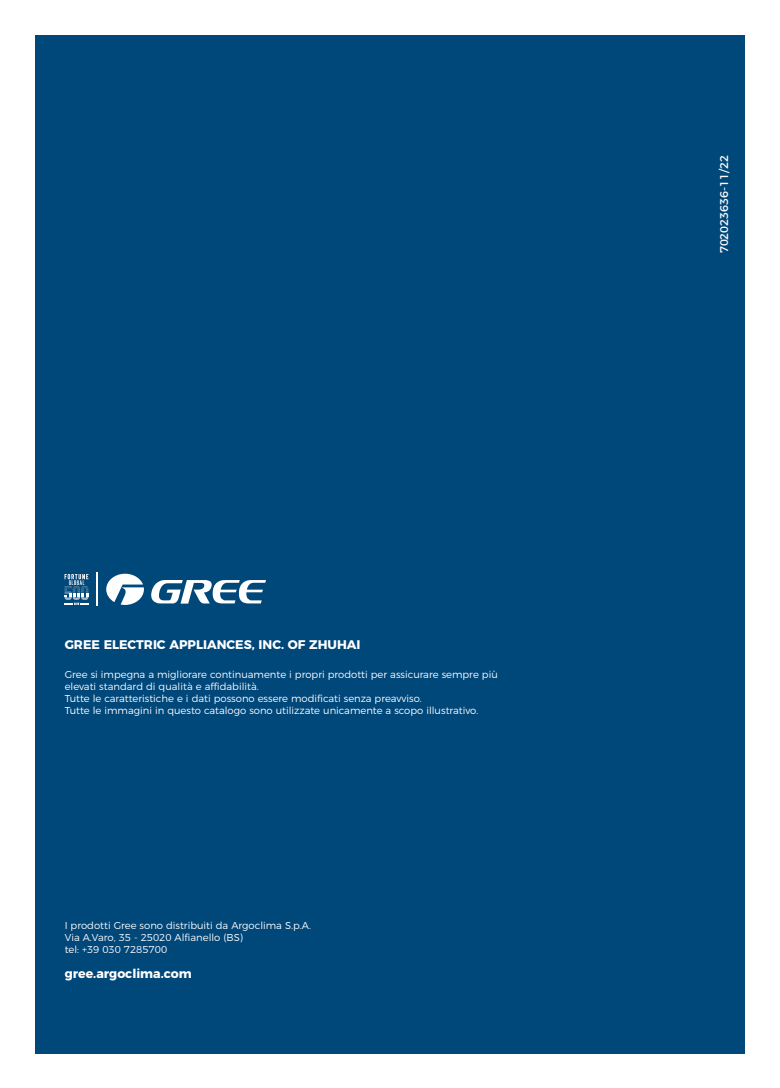
<style>
.page{position:relative;width:780px;height:1088px;background:#fff}
.page>*{position:absolute;margin:0;border:0;box-sizing:border-box;transform-origin:0 0}
.t1{font:700 12.5px "Montserrat";color:#fff}
.t2{font:11.25px "Montserrat";color:#fff}
.t3{font:300 10px/12px "Montserrat";color:#fff}
</style>
<div class="page">
<div style="left:35px;top:35px;width:709px;height:1018px;background:#00477a"></div>
<svg style="left:106px;top:574px;width:160px;height:31px"></svg>
<svg style="left:64px;top:574px;width:25px;height:31px"></svg>
<hr style="left:97px;top:572px;width:1px;height:34px;background:#fff">
<p class="t1" style="left:65px;top:634px;width:297px">GREE ELECTRIC APPLIANCES, INC. OF ZHUHAI</p>
<p class="t3" style="left:65px;top:667px;width:434px">Gree si impegna a migliorare continuamente i propri prodotti per assicurare sempre più elevati standard di qualità e affidabilità.</p>
<p class="t3" style="left:65px;top:691px;width:358px">Tutte le caratteristiche e i dati possono essere modificati senza preavviso.</p>
<p class="t3" style="left:65px;top:703px;width:415px">Tutte le immagini in questo catalogo sono utilizzate unicamente a scopo illustrativo.</p>
<p class="t3" style="left:65px;top:919px;width:248px">I prodotti Gree sono distribuiti da Argoclima S.p.A.</p>
<p class="t3" style="left:65px;top:931px;width:180px">Via A.Varo, 35 - 25020 Alfianello (BS)</p>
<p class="t3" style="left:65px;top:943px;width:104px">tel: +39 030 7285700</p>
<p class="t1" style="left:65px;top:963px;width:128px">gree.argoclima.com</p>
<p class="t2" style="left:715px;top:253px;width:100px;rotate:-90deg">702023636-11/22</p>
</div>
